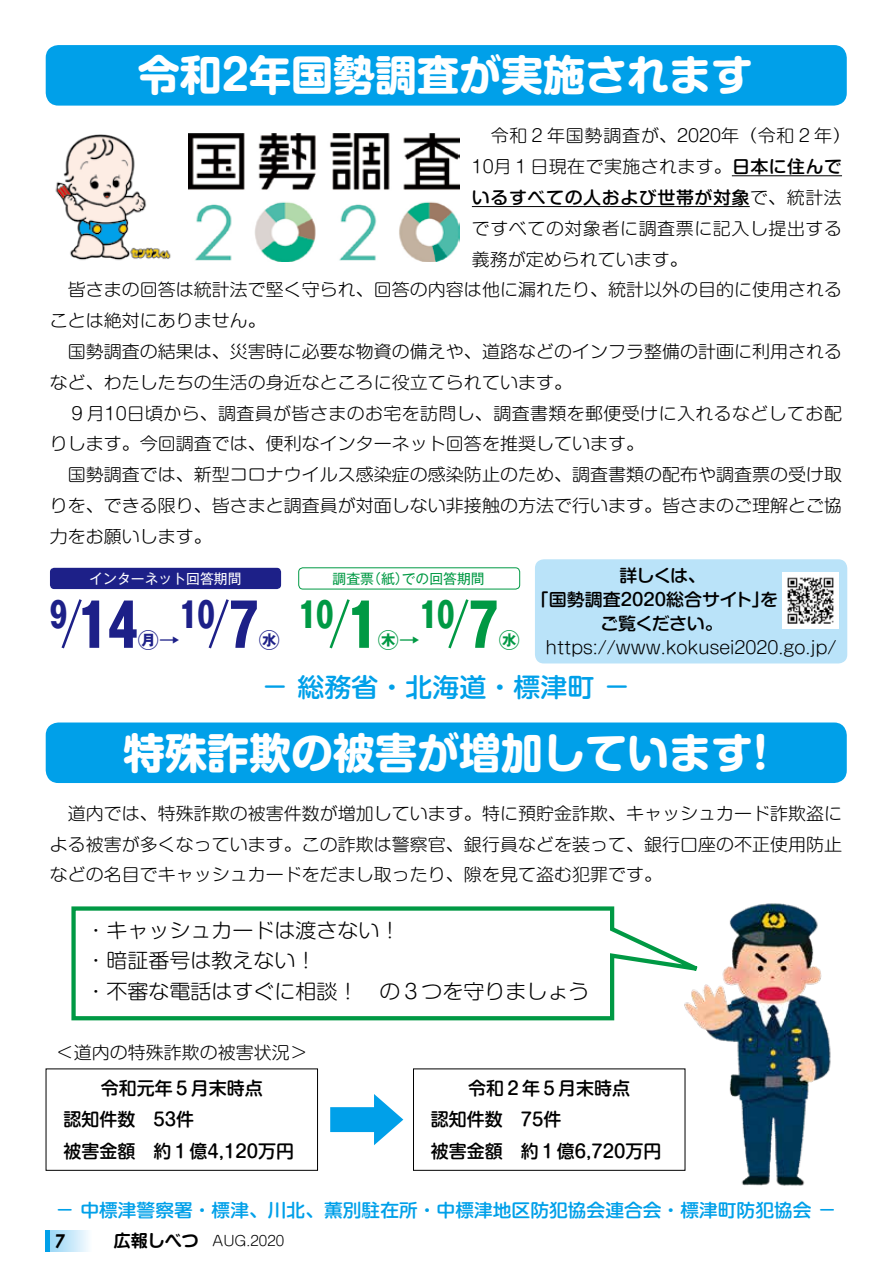
<style>
.page{position:relative;width:893px;height:1263px;background:#fff}
.page>*{position:absolute;margin:0;border:0;box-sizing:border-box;transform-origin:0 0}
.t1{font:700 60px "Gothic MB101 Pro";color:#1d2088}
.t2{font:700 60px "Gothic MB101 Pro";color:#094}
.t3{font:700 42px "Shin M Go Pro";color:#fff}
.t4{font:700 34.95px "Gothic MB101 Pro";color:#094}
.t5{font:700 34.95px "Gothic MB101 Pro";color:#1d2088}
.t6{font:500 25.95px "Shin M Go Pro";color:#00a0e9;scale:1.04 1}
.t7{font:700 21px "Gothic MB101 Pro";color:#094}
.t8{font:700 21px "Gothic MB101 Pro";color:#1d2088}
.t9{font:300 20.1px "Shin M Go Pro";color:#000;scale:1.04 1}
.t10{font:italic 700 19.2px "Century Gothic Pro";color:#000}
.t11{font:500 18px/31.5px "Shin M Go Pro";color:#000}
.t12{font:500 18px "Shin M Go Pro";color:#00a0e9;scale:1.04 1}
.t13{font:300 17.25px/30.8px "Shin M Go Pro";color:#000;text-align:justify;scale:1.04 1}
.t14{font:300 17.25px "Shin M Go Pro";letter-spacing:.02em;color:#000;scale:1.04 1}
.t15{font:500 17.25px/24px "Shin M Go Pro";color:#000;text-align:center;scale:1.04 1}
.t16{font:500 17.25px "Shin M Go Pro";letter-spacing:.03em;color:#000;scale:1.04 1}
.t17{font:300 17.25px "Shin M Go Pro";letter-spacing:.03em;color:#000;scale:1.04 1}
.t18{font:300 17.25px "Shin M Go Pro";letter-spacing:.045em;color:#000;scale:1.04 1}
.t19{font:700 16.95px "Shin M Go Pro De";color:#000}
.t20{font:13.8px "Gothic MB101 Pro";color:#094}
.t21{font:13.8px "Gothic MB101 Pro";color:#fff}
.t22{font:300 13.8px "Shin M Go Pro";color:#000}
.s1{font-weight:500}
.s2{font-weight:300}
</style>
<div class="page">
<div style="left:50px;top:1230px;width:42px;height:21px;background:linear-gradient(to right,#98d5f6,#f8fcfe)"></div>
<hr style="left:46px;top:1230px;width:4px;height:21px;background:#00a0e9">
<div style="left:535px;top:559px;width:312px;height:104px;background:#bae3f9;border-radius:9px"></div>
<div style="left:46px;top:45px;width:801px;height:61px;background:#00a0e9;border-radius:13px"></div>
<div style="left:46px;top:722px;width:801px;height:61px;background:#00a0e9;border-radius:13px"></div>
<hr style="left:732px;top:175px;width:110px;height:1px;background:#000">
<hr style="left:472px;top:206px;width:278px;height:1px;background:#000">
<img style="left:55px;top:134px;width:116px;height:127px">
<img style="left:188px;top:133px;width:271px;height:129px">
<div style="left:50px;top:568px;width:231px;height:21px;background:#1d2088;border-radius:4px"></div>
<div style="left:298px;top:567px;width:222px;height:22px;border:1px solid #094;border-radius:4px"></div>
<img style="left:782px;top:573px;width:56px;height:56px">
<svg style="left:329px;top:599px;width:21px;height:50px"></svg>
<svg style="left:448px;top:599px;width:21px;height:50px"></svg>
<svg style="left:61px;top:599px;width:21px;height:50px"></svg>
<svg style="left:208px;top:599px;width:21px;height:50px"></svg>
<svg style="left:330px;top:1094px;width:73px;height:51px"></svg>
<img style="left:663px;top:903px;width:168px;height:283px">
<svg style="left:71px;top:904px;width:654px;height:118px"></svg>
<h2 class="t3" style="left:138px;top:41px;width:617px">令和2年国勢調査が実施されます</h2>
<p class="t18" style="left:547px;top:122px;width:191px">年国勢調査が、2020年（</p>
<p class="t13" style="left:758px;top:119px;width:78px">令和２年(</p>
<p class="t13" style="left:491px;top:119px;width:47px">令和2</p>
<p class="t14" style="left:472px;top:153px;width:357px">10月１日現在で実施されます。<span class="s1">日本に住んで</span></p>
<p class="t16" style="left:472px;top:184px;width:357px">いるすべての人および世帯が対象<span class="s2">で、統計法</span></p>
<p class="t17" style="left:472px;top:214px;width:358px">ですべての対象者に調査票に記入し提出する</p>
<p class="t13" style="left:472px;top:242px;width:209px">義務が定められています。</p>
<p class="t13" style="left:68px;top:272px;width:746px">皆さまの回答は統計法で堅く守られ、回答の内容は他に漏れたり、統計以外の目的に使用される</p>
<p class="t13" style="left:50px;top:303px;width:209px">ことは絶対にありません。</p>
<p class="t13" style="left:68px;top:334px;width:746px">国勢調査の結果は、災害時に必要な物資の備えや、道路などのインフラ整備の計画に利用される</p>
<p class="t13" style="left:50px;top:365px;width:503px">など、わたしたちの生活の身近なところに役立てられています。</p>
<p class="t14" style="left:68px;top:399px;width:745px">9月10日頃から、調査員が皆さまのお宅を訪問し、調査書類を郵便受けに入れるなどしてお配</p>
<p class="t13" style="left:50px;top:426px;width:573px">りします。今回調査では、便利なインターネット回答を推奨しています。</p>
<p class="t13" style="left:68px;top:457px;width:746px">国勢調査では、新型コロナウイルス感染症の感染防止のため、調査書類の配布や調査票の受け取</p>
<p class="t13" style="left:50px;top:488px;width:763px">りを、できる限り、皆さまと調査員が対面しない非接触の方法で行います。皆さまのご理解とご協</p>
<p class="t13" style="left:50px;top:519px;width:157px">力をお願いします。</p>
<h3 class="t5" style="left:50px;top:585px;width:19px">9</h3>
<p class="t21" style="left:89px;top:567px;width:154px">インターネット回答期間</p>
<p class="t20" style="left:333px;top:567px;width:154px">調査票紙（ ）での回答期間</p>
<h3 class="t5" style="left:180px;top:585px;width:36px">10</h3>
<h1 class="t1" style="left:78px;top:575px;width:62px">14</h1>
<p class="t8" style="left:138px;top:622px;width:43px">㊊→</p>
<h1 class="t1" style="left:229px;top:575px;width:31px">7</h1>
<p class="t8" style="left:259px;top:622px;width:22px">㊌</p>
<h3 class="t4" style="left:299px;top:585px;width:36px">10</h3>
<h1 class="t2" style="left:348px;top:575px;width:31px">1</h1>
<h3 class="t4" style="left:420px;top:585px;width:36px">10</h3>
<p class="t7" style="left:378px;top:622px;width:44px">㊍→</p>
<h1 class="t2" style="left:469px;top:575px;width:31px">7</h1>
<p class="t7" style="left:499px;top:622px;width:22px">㊌</p>
<p class="t15" style="left:540px;top:561px;width:231px">詳しくは、<br>「国勢調査2020総合サイトを」ご覧ください。</p>
<p class="t13" style="left:545px;top:630px;width:281px">https://www.kokusei2020.go j p. /</p>
<h3 class="t6" style="left:261px;top:666px;width:356px">－総務省・北海道・標津町－</h3>
<h2 class="t3" style="left:123px;top:718px;width:646px">特殊詐欺の被害が増加しています!</h2>
<p class="t13" style="left:50px;top:796px;width:763px;text-indent:18px">道内では、特殊詐欺の被害件数が増加しています。特に預貯金詐欺、キャッシュカード詐欺盗による被害が多くなっています。この詐欺は警察官、銀行員などを装って、銀行口座の不正使用防止などの名目でキャッシュカードをだまし取ったり、隙を見て盗む犯罪です。</p>
<p class="t9" style="left:85px;top:914px;width:304px">・キャッシュカードは渡さない!</p>
<p class="t9" style="left:85px;top:945px;width:224px">・暗証番号は教えない!</p>
<p class="t9" style="left:379px;top:975px;width:203px">の３つを守りましょう</p>
<p class="t9" style="left:85px;top:975px;width:264px">・不審な電話はすぐに相談！</p>
<p class="t13" style="left:56px;top:1035px;width:244px">＜道内の特殊詐欺の被害状況&lt;</p>
<p class="t11" style="left:63px;top:1070px;width:232px;text-indent:37px">令和元年５月末時点<br>認知件数　53件<br>被害金額　約１億4,120万円</p>
<p class="t11" style="left:431px;top:1070px;width:232px;text-indent:37px">令和２年５月末時点<br>認知件数　75件<br>被害金額　約１億6,720万円</p>
<p class="t12" style="left:55px;top:1195px;width:753px">－中標津警察署・標津、川北、薫別駐在所・中標津地区防犯協会連合会・標津町防犯協会－</p>
<p class="t10" style="left:54px;top:1228px;width:12px">7</p>
<p class="t19" style="left:114px;top:1227px;width:87px">広報しべつ</p>
<p class="t22" style="left:199px;top:1229px;width:87px">　AUG.2020</p>
</div>
